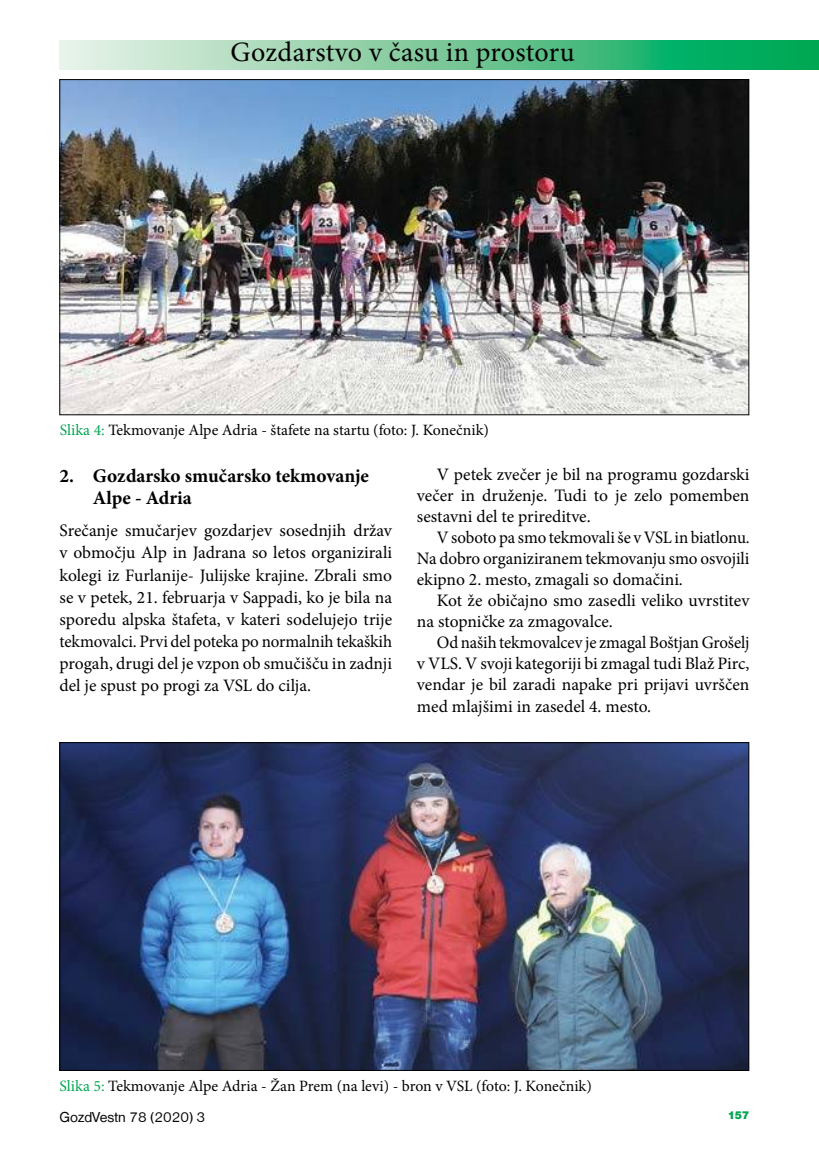
<style>
.page{position:relative;width:819px;height:1166px;background:#fff}
.page>*{position:absolute;margin:0;border:0;box-sizing:border-box;transform-origin:0 0}
.t1{font:28px "Minion Pro";letter-spacing:.005em;color:#000}
.t2{font:700 19.25px/22.8px "Minion Pro";color:#000}
.t3{font:17.5px/22.1px "Minion Pro";color:#000;text-align:justify}
.t4{font:17.5px/21px "Minion Pro";color:#000;text-align:justify;scale:.96 1}
.t5{font:15.75px "Minion Pro";letter-spacing:-.005em;color:#000}
.t6{font:14.88px "Nimbus San DEE";color:#000}
.t7{font:11.38px "Nimbus San DEE Blac";color:#00a651}
.s1{color:#00a651}
</style>
<div class="page">
<svg style="left:60px;top:40px;width:759px;height:29px;background:#70c999"></svg>
<img style="left:62px;top:81px;width:685px;height:332px">
<img style="left:62px;top:744px;width:685px;height:324px">
<h1 class="t1" style="left:230px;top:33px;width:345px">Gozdarstvo v času in prostoru</h1>
<p class="t5" style="left:60px;top:419px;width:431px"><span class="s1">Slika 4:</span> Tekmovanje Alpe Adria - štafete na startu (foto: J. Konečnik)</p>
<p class="t2" style="left:93px;top:464px;width:278px;text-indent:-33px">2. Gozdarsko smučarsko tekmovanje<br>Alpe - Adria</p>
<p class="t3" style="left:60px;top:520px;width:334px">Srečanje smučarjev gozdarjev sosednjih držav v območju Alp in Jadrana so letos organizirali kolegi iz Furlanije- Julijske krajine. Zbrali smo se v petek, 21. februarja v Sappadi, ko je bila na sporedu alpska štafeta, v kateri sodelujejo trije tekmovalci. Prvi del poteka po normalnih tekaških progah, drugi del je vzpon ob smučišču in zadnji del je spust po progi za VSL do cilja.</p>
<p class="t3" style="left:417px;top:464px;width:334px;line-height:21px;text-indent:20px">V petek zvečer je bil na programu gozdarski večer in druženje. Tudi to je zelo pomemben sestavni del te prireditve.</p>
<p class="t4" style="left:417px;top:527px;width:348px;text-indent:20px">V soboto pa smo tekmovali še v VSL in biatlonu.<br>Na dobro organiziranem tekmovanju smo osvojili ekipno 2. mesto, zmagali so domačini.</p>
<p class="t3" style="left:417px;top:590px;width:334px;line-height:21px;text-indent:20px">Kot že običajno smo zasedli veliko uvrstitev na stopničke za zmagovalce.</p>
<p class="t4" style="left:417px;top:632px;width:348px;text-indent:20px">Od naših tekmovalcev je zmagal Boštjan Grošelj v VLS. V svoji kategoriji bi zmagal tudi Blaž Pirc, vendar je bil zaradi napake pri prijavi uvrščen med mlajšimi in zasedel 4. mesto.</p>
<p class="t5" style="left:60px;top:1075px;width:534px"><span class="s1">Slika 5:</span> Tekmovanje Alpe Adria - Žan Prem (na levi) - bron v VSL (foto: J. Konečnik)</p>
<p class="t6" style="left:60px;top:1109px;width:147px">GozdVestn 78 (2020) 3</p>
<p class="t7" style="left:727px;top:1109px;width:23px">157</p>
</div>
